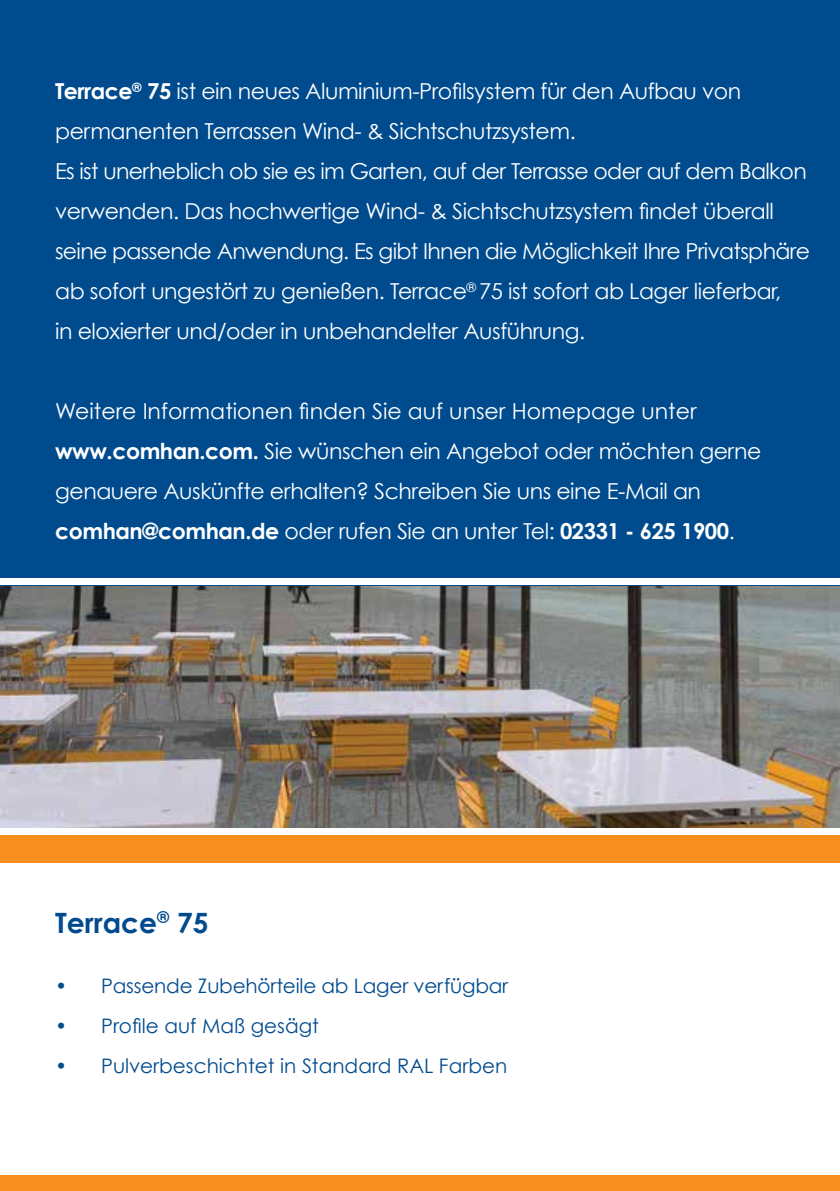
<style>
.page{position:relative;width:840px;height:1191px;background:#fff}
.page>*{position:absolute;margin:0;border:0;box-sizing:border-box;transform-origin:0 0}
.t1{font:700 28px "Century Gothic";color:#004b8d}
.t2{font:22px/40px "Century Gothic";letter-spacing:-.02em;color:#fff}
.t3{font:20px "Century Gothic";color:#004b8d}
.s1{font-weight:700}
</style>
<div class="page">
<img style="left:0;top:585px;width:839px;height:242px">
<div style="left:0;top:0;width:839px;height:585px;background:#004b8d"></div>
<div style="left:0;top:1175px;width:839px;height:16px;background:#f78f1e"></div>
<div style="left:0;top:578px;width:839px;height:7px;background:#fff"></div>
<div style="left:0;top:829px;width:839px;height:34px;background:#f78f1e"></div>
<div style="left:0;top:827px;width:839px;height:7px;background:#fff"></div>
<p class="t2" style="left:55px;top:71px;width:756px"><span class="s1">Terrace</span><sup>®</sup> <span class="s1">75</span> ist ein neues Aluminium-Profilsystem für den Aufbau von permanenten Terrassen Wind- &amp; Sichtschutzsystem.<br>Es ist unerheblich ob sie es im Garten, auf der Terrasse oder auf dem Balkon verwenden. Das hochwertige Wind- &amp; Sichtschutzsystem findet überall seine passende Anwendung. Es gibt Ihnen die Möglichkeit Ihre Privatsphäre ab sofort ungestört zu genießen. Terrace<sup>®</sup> 75 ist sofort ab Lager lieferbar,<br>in eloxierter und/oder in unbehandelter Ausführung.</p>
<p class="t2" style="left:55px;top:391px;width:707px">Weitere Informationen finden Sie auf unser Homepage unter <span class="s1">www.comhan.com.</span> Sie wünschen ein Angebot oder möchten gerne genauere Auskünfte erhalten? Schreiben Sie uns eine E-Mail an <span class="s1">comhan@comhan.de</span> oder rufen Sie an unter Tel: <span class="s1">02331 - 625 1900</span>.</p>
<p class="t1" style="left:55px;top:905px;width:155px">Terrace<sup>®</sup> 75</p>
<p class="t3" style="left:55px;top:973px;width:454px">• Passende Zubehörteile ab Lager verfügbar</p>
<p class="t3" style="left:55px;top:1013px;width:265px">• Profile auf Maß gesägt</p>
<p class="t3" style="left:55px;top:1053px;width:453px">• Pulverbeschichtet in Standard RAL Farben</p>
</div>
